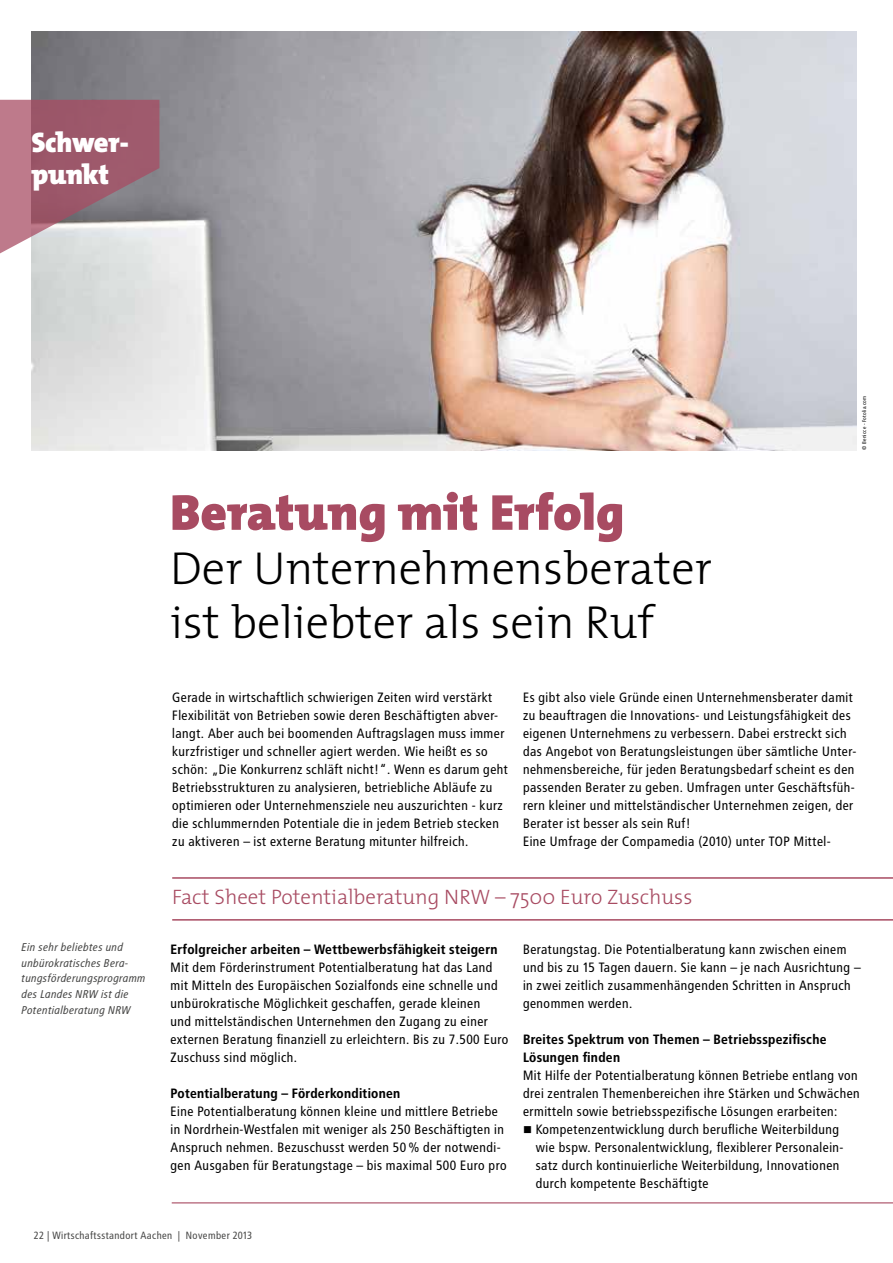
<style>
.page{position:relative;width:893px;height:1263px;background:#fff}
.page>*{position:absolute;margin:0;border:0;box-sizing:border-box;transform-origin:0 0}
.t1{font:900 51px "The Mix";color:#a84b62}
.t2{font:300 46.5px/54px "The Mix";color:#000}
.t3{font:900 28.35px/32.1px "The Mix";letter-spacing:-.01em;color:#fff}
.t4{font:300 21px "The Mix";color:#a84b62}
.t5{font:13.5px/18px "Transit";color:#000}
.t6{font:700 13.5px/18px "Transit";color:#000}
.t7{font:italic 11.25px/15.8px "Transit";color:#484847}
.t8{font:10.5px "Transit";color:#484847}
.t9{font:5.4px "Transit";letter-spacing:.01em;color:#000}
</style>
<div class="page">
<img style="left:31px;top:32px;width:826px;height:418px">
<svg style="left:0;top:100px;width:159px;height:160px;background:#ad7e8b"></svg>
<hr style="left:172px;top:877px;width:721px;height:2px;background:#a84b62">
<hr style="left:172px;top:919px;width:721px;height:1px;background:#a84b62">
<hr style="left:172px;top:1202px;width:721px;height:1px;background:#a84b62">
<h3 class="t3" style="left:31px;top:126px;width:99px">Schwer&shy;punkt</h3>
<h1 class="t1" style="left:170px;top:469px;width:456px">Beratung mit Erfolg</h1>
<h2 class="t2" style="left:170px;top:540px;width:544px">Der Unternehmensberater ist beliebter als sein Ruf</h2>
<p class="t9" style="left:861px;top:450px;width:56px;rotate:-90deg">© Benicce - Fotolia.com</p>
<p class="t5" style="left:172px;top:688px;width:338px">Gerade in wirtschaftlich schwierigen Zeiten wird verstärkt Flexibilität von Betrieben sowie deren Beschäftigten abver&shy;langt. Aber auch bei boomenden Auftragslagen muss immer kurzfristiger und schneller agiert werden. Wie heißt es so schön: „Die Konkurrenz schläft nicht!“. Wenn es darum geht Betriebsstrukturen zu analysieren, betriebliche Abläufe zu optimieren oder Unternehmensziele neu auszurichten - kurz die schlummernden Potentiale die in jedem Betrieb stecken zu aktiveren – ist externe Beratung mitunter hilfreich.</p>
<p class="t5" style="left:523px;top:688px;width:335px">Es gibt also viele Gründe einen Unternehmensberater damit zu beauftragen die Innovations- und Leistungsfähigkeit des eigenen Unternehmens zu verbessern. Dabei erstreckt sich das Angebot von Beratungsleistungen über sämtliche Unter&shy;nehmensbereiche, für jeden Beratungsbedarf scheint es den passenden Berater zu geben. Umfragen unter Geschäftsfüh&shy;rern kleiner und mittelständischer Unternehmen zeigen, der Berater ist besser als sein Ruf!<br>Eine Umfrage der Compamedia (2010) unter TOP Mittel-</p>
<h3 class="t4" style="left:172px;top:880px;width:522px">Fact Sheet Potentialberatung NRW – 7500 Euro Zuschuss</h3>
<p class="t7" style="left:21px;top:939px;width:126px">Ein sehr beliebtes und unbürokratisches Bera&shy;tungsförderungsprogramm des Landes NRW ist die<br>Potentialberatung NRW</p>
<p class="t6" style="left:171px;top:940px;width:329px">Erfolgreicher arbeiten – Wettbewerbsfähigkeit steigern</p>
<p class="t5" style="left:171px;top:958px;width:340px">Mit dem Förderinstrument Potentialberatung hat das Land mit Mitteln des Europäischen Sozialfonds eine schnelle und unbürokratische Möglichkeit geschaffen, gerade kleinen<br>und mittelständischen Unternehmen den Zugang zu einer externen Beratung finanziell zu erleichtern. Bis zu 7.500 Euro Zuschuss sind möglich.</p>
<p class="t6" style="left:171px;top:1084px;width:232px">Potentialberatung – Förderkonditionen</p>
<p class="t5" style="left:171px;top:1102px;width:338px">Eine Potentialberatung können kleine und mittlere Betriebe in Nordrhein-Westfalen mit weniger als 250 Beschäftigten in Anspruch nehmen. Bezuschusst werden 50% der notwendi&shy;gen Ausgaben für Beratungstage – bis maximal 500 Euro pro</p>
<p class="t5" style="left:523px;top:940px;width:339px">Beratungstag. Die Potentialberatung kann zwischen einem und bis zu 15 Tagen dauern. Sie kann – je nach Ausrichtung – in zwei zeitlich zusammenhängenden Schritten in Anspruch genommen werden.</p>
<p class="t6" style="left:523px;top:1030px;width:305px">Breites Spektrum von Themen – Betriebsspezifische<br>Lösungen finden</p>
<p class="t5" style="left:523px;top:1066px;width:339px">Mit Hilfe der Potentialberatung können Betriebe entlang von drei zentralen Themenbereichen ihre Stärken und Schwächen ermitteln sowie betriebsspezifische Lösungen erarbeiten:</p>
<p class="t5" style="left:536px;top:1120px;width:310px;text-indent:-13px">■ Kompetenzentwicklung durch berufliche Weiterbildung wie bspw. Personalentwicklung, flexiblerer Personalein&shy;satz durch kontinuierliche Weiterbildung, Innovationen durch kompetente Beschäftigte</p>
<p class="t8" style="left:34px;top:1229px;width:220px">22 | Wirtschaftsstandort Aachen | November 2013</p>
</div>
